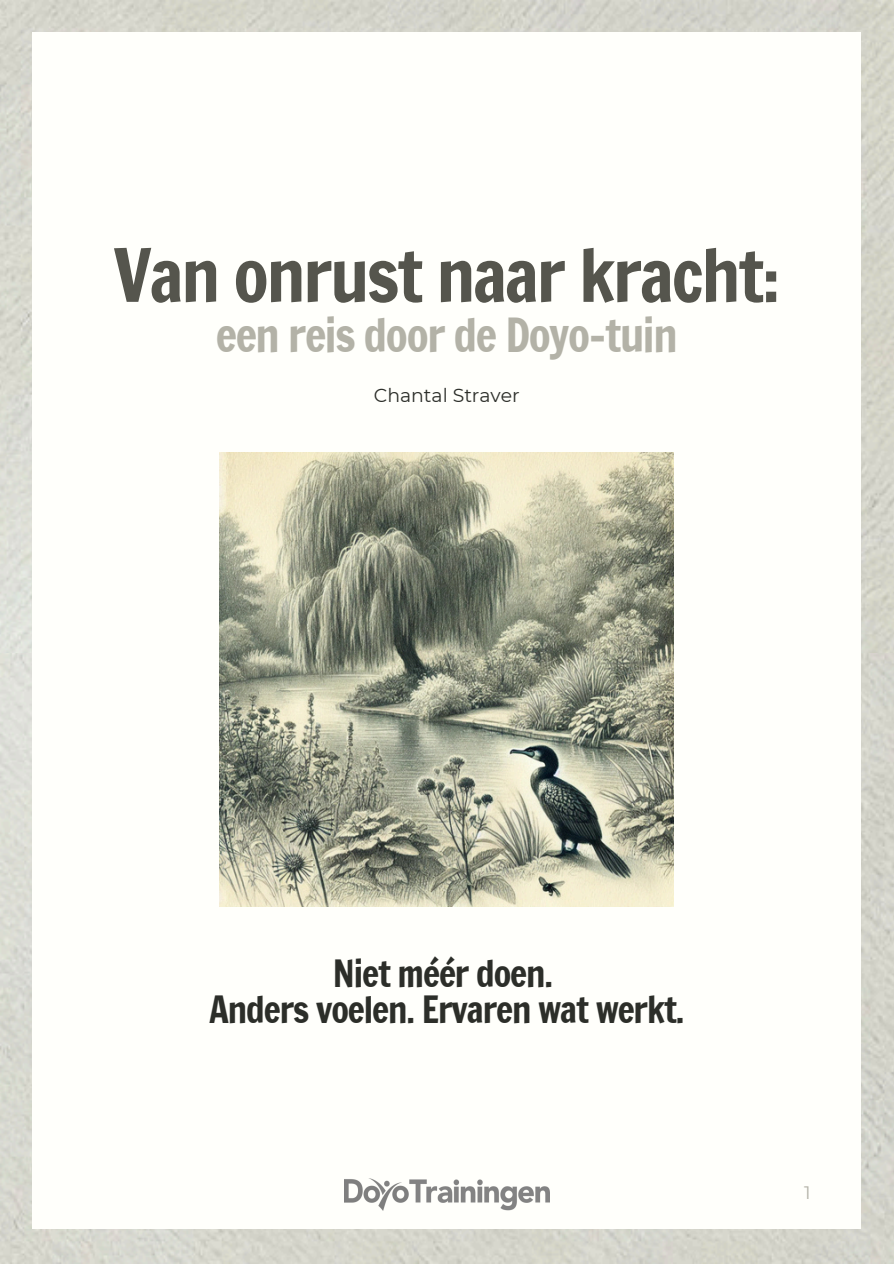
<style>
.page{position:relative;width:894px;height:1264px;background:#fff}
.page>*{position:absolute;margin:0;border:0;box-sizing:border-box;transform-origin:0 0}
.t1{font:72px "Francois One";letter-spacing:-.03em;color:#55554d}
.t2{font:45px "Francois One";letter-spacing:-.03em;color:#b3b2a7}
.t3{font:36px/36px "Francois One";letter-spacing:-.03em;color:#2c2e29;text-align:center}
.t4{font:18.9px "Montserrat";color:#2c2e29}
.t5{font:18px "Montserrat";color:#b3b2a7}
</style>
<div class="page">
<img style="left:0;top:653px;width:893px;height:609px">
<div style="left:33px;top:33px;width:827px;height:1196px;background:#fffffb"></div>
<img style="left:220px;top:453px;width:453px;height:453px">
<img style="left:344px;top:1178px;width:205px;height:32px">
<p class="t1" style="left:113px;top:223px;width:668px">Van onrust naar kracht:</p>
<h1 class="t2" style="left:216px;top:303px;width:463px">een reis door de Doyo-tuin</h1>
<p class="t4" style="left:373px;top:383px;width:147px">Chantal Straver</p>
<h2 class="t3" style="left:209px;top:954px;width:477px">Niet méér doen.<br>Anders voelen. Ervaren wat werkt.</h2>
<p class="t5" style="left:804px;top:1181px;width:8px">1</p>
</div>
